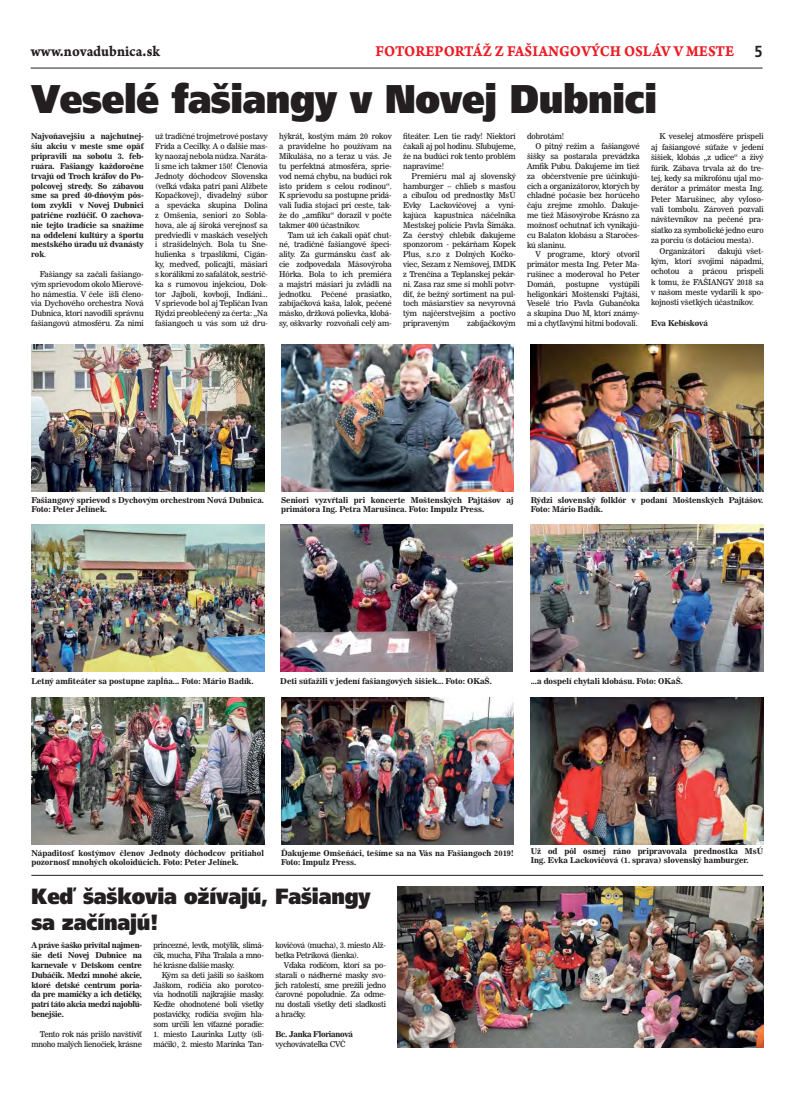
<style>
.page{position:relative;width:800px;height:1106px;background:#fff}
.page>*{position:absolute;margin:0;border:0;box-sizing:border-box;transform-origin:0 0}
.t1{font:900 40px "Frutiger CE";letter-spacing:-.01em;color:#231f20;scale:.9 1}
.t2{font:900 22px/26.4px "Frutiger CE";letter-spacing:-.01em;color:#231f20;scale:.9 1}
.t3{font:16px "Arno Pro Bold Caption";color:#ed1c24;scale:.9 1}
.t4{font:16px "Arno Pro Bold Caption";color:#231f20;scale:.9 1}
.t5{font:700 16px "Frutiger CE";color:#231f20;scale:.9 1}
.t6{font:8px/9.8px "News 706 AT Roman C";letter-spacing:-.01em;color:#231f20;text-align:justify}
.t7{font:8px/9.8px "News 706 AT Bold C";color:#231f20}
.t8{font:8px/9.9px "News 706 AT Roman C";letter-spacing:-.03em;color:#231f20}
.t9{font:8px "News 706 AT Bold C";letter-spacing:-.03em;color:#231f20}
.s1{font-family:"News 706 AT Roman C"}
</style>
<div class="page">
<hr style="left:31px;top:68px;width:731px;height:1px;background:#231f20">
<img style="left:31px;top:344px;width:233px;height:147px">
<img style="left:281px;top:344px;width:232px;height:147px">
<img style="left:530px;top:344px;width:233px;height:147px">
<img style="left:280px;top:524px;width:233px;height:147px">
<img style="left:31px;top:697px;width:233px;height:147px">
<img style="left:31px;top:524px;width:233px;height:147px">
<img style="left:530px;top:524px;width:233px;height:147px">
<img style="left:281px;top:697px;width:232px;height:147px">
<img style="left:530px;top:697px;width:233px;height:147px">
<img style="left:397px;top:887px;width:366px;height:160px">
<hr style="left:31px;top:875px;width:732px;height:1px;background:#231f20">
<h3 class="t4" style="left:31px;top:41px;width:145px">www.novadubnica.sk</h3>
<h3 class="t3" style="left:375px;top:41px;width:400px">FOTOREPORTÁŽ Z FAŠIANGOVÝCH OSLÁV V MESTE</h3>
<h3 class="t5" style="left:754px;top:44px;width:10px">5</h3>
<h1 class="t1" style="left:31px;top:79px;width:696px">Veselé fašiangy v Novej Dubnici</h1>
<p class="t7" style="left:31px;top:132px;width:114px;text-align:justify">Najvoňavejšiu a najchutnej&shy;šiu akciu v meste sme opäť pripravili na sobotu 3. feb&shy;ruára. Fašiangy každoročne trvajú od Troch kráľov do Po&shy;polcovej stredy. So zábavou sme sa pred 40-dňovým pôs&shy;tom zvykli v Novej Dubnici patrične rozlúčiť. O zachova&shy;nie tejto tradície sa snažíme na oddelení kultúry a športu mestského úradu už dvanásty rok<span class="s1">.</span></p>
<p class="t6" style="left:31px;top:270px;width:114px;text-indent:9px">Fašiangy sa začali fašiango&shy;vým sprievodom okolo Mierové&shy;ho námestia. V čele išli členo&shy;via Dychového orchestra Nová Dubnica, ktorí navodili správnu fašiangovú atmosféru. Za nimi</p>
<p class="t6" style="left:155px;top:132px;width:114px">už tradičné trojmetrové postavy Frída a Cecilky. A o ďalšie mas&shy;ky naozaj nebola núdza. Naráta&shy;li sme ich takmer 150! Členovia Jednoty dôchodcov Slovenska (veľká vďaka patrí pani Alžbete Kopačkovej), divadelný súbor a spevácka skupina Dolina z Omšenia, seniori zo Sobla&shy;hova, ale aj široká verejnosť sa predviedli v maskách veselých i strašidelných. Bola tu Sne&shy;hulienka s trpaslíkmi, Cigán&shy;ky, medveď, policajti, mäsiari s korálikmi zo safalátok, sestrič&shy;ka s rumovou injekciou, Dok&shy;tor Jajbolí, kovboji, Indiáni...<br>V sprievode bol aj Tepličan Ivan Rýdzi preoblečený za čerta: „Na fašiangoch u vás som už dru-</p>
<p class="t6" style="left:279px;top:132px;width:114px">hýkrát, kostým mám 20 rokov a pravidelne ho používam na Mikuláša, no a teraz u vás. Je tu perfektná atmosféra, sprie&shy;vod nemá chybu, na budúci rok isto prídem s celou rodinou“.<br>K sprievodu sa postupne pridá&shy;vali ľudia stojaci pri ceste, tak&shy;že do „amfíku“ dorazil v počte takmer 400 účastníkov.</p>
<p class="t6" style="left:279px;top:230px;width:114px;text-indent:9px">Tam už ich čakali opäť chut&shy;né, tradičné fašiangové špeci&shy;ality. Za gurmánsku časť ak&shy;cie zodpovedala Mäsovýroba Hôrka. Bola to ich premiéra a majstri mäsiari ju zvládli na jednotku. Pečené prasiatko, zabíjačková kaša, lalok, pečené mäsko, držková polievka, klobá&shy;sy, oškvarky rozvoňali celý am-</p>
<p class="t6" style="left:403px;top:132px;width:114px">fiteáter. Len tie rady! Niektorí čakali aj pol hodinu. Sľubujeme, že na budúci rok tento problém napravíme!</p>
<p class="t6" style="left:403px;top:171px;width:114px;text-indent:9px">Premiéru mal aj slovenský hamburger – chlieb s masťou a cibuľou od prednostky MsÚ Evky Lackovičovej a vyni&shy;kajúca kapustnica náčelníka Mestskej polície Pavla Šimáka.<br>Za čerstvý chlebík ďakujeme sponzorom - pekárňam Kopek Plus, s.r.o z Dolných Kočko&shy;viec, Sezam z Nemšovej, IMDK z Trenčína a Teplanskej pekár&shy;ni. Zasa raz sme si mohli potvr&shy;diť, že bežný sortiment na pul&shy;toch mäsiarstiev sa nevyrovná tým najčerstvejším a poctivo pripraveným</p>
<p class="t6" style="left:467px;top:319px;width:50px">zabíjačkovým</p>
<p class="t6" style="left:527px;top:132px;width:39px">dobrotám!</p>
<p class="t6" style="left:535px;top:142px;width:106px">O pitný režim a fašiangové</p>
<p class="t6" style="left:527px;top:152px;width:114px">šišky sa postarala prevádzka</p>
<p class="t6" style="left:527px;top:161px;width:114px">Amfik Pubu. Ďakujeme im tiež</p>
<p class="t6" style="left:527px;top:171px;width:114px">za občerstvenie pre účinkujú-</p>
<p class="t6" style="left:527px;top:181px;width:114px">cich a organizátorov, ktorých by</p>
<p class="t6" style="left:527px;top:191px;width:114px">chladné počasie bez horúceho</p>
<p class="t6" style="left:527px;top:201px;width:114px">čaju zrejme zmohlo. Ďakuje-</p>
<p class="t6" style="left:527px;top:211px;width:114px">me tiež Mäsovýrobe Krásno za</p>
<p class="t6" style="left:527px;top:220px;width:114px">možnosť ochutnať ich vynikajú-</p>
<p class="t6" style="left:527px;top:230px;width:114px">cu Balaton klobásu a Staročes-</p>
<p class="t6" style="left:527px;top:240px;width:40px">kú slaninu.</p>
<p class="t6" style="left:535px;top:250px;width:106px">V programe, ktorý otvoril</p>
<p class="t6" style="left:527px;top:260px;width:114px">primátor mesta Ing. Peter Ma-</p>
<p class="t6" style="left:527px;top:270px;width:114px">rušinec a moderoval ho Peter</p>
<p class="t6" style="left:527px;top:279px;width:30px">Domáň,</p>
<p class="t6" style="left:566px;top:279px;width:35px">postupne</p>
<p class="t6" style="left:527px;top:279px;width:114px;text-indent:82px">vystúpili heligonkári Moštenskí Pajtáši, Veselé trio Pavla Gubančoka a skupina Duo M, ktorí známy&shy;mi a chytľavými hitmi bodovali.</p>
<p class="t6" style="left:659px;top:132px;width:106px">K veselej atmosfére prispeli</p>
<p class="t6" style="left:651px;top:142px;width:114px">aj fašiangové súťaže v jedení</p>
<p class="t6" style="left:651px;top:153px;width:114px">šišiek, klobás „z udice“ a živý</p>
<p class="t6" style="left:651px;top:163px;width:114px">fúrik. Zábava trvala až do tre-</p>
<p class="t6" style="left:651px;top:174px;width:114px">tej, kedy sa mikrofónu ujal mo-</p>
<p class="t6" style="left:651px;top:184px;width:114px">derátor a primátor mesta Ing.</p>
<p class="t6" style="left:651px;top:194px;width:114px">Peter Marušinec, aby vyloso-</p>
<p class="t6" style="left:651px;top:205px;width:114px">vali tombolu. Zároveň pozvali</p>
<p class="t6" style="left:651px;top:215px;width:114px">návštevníkov na pečené pra-</p>
<p class="t6" style="left:651px;top:225px;width:114px">siatko za symbolické jedno euro</p>
<p class="t6" style="left:651px;top:236px;width:104px">za porciu (s dotáciou mesta).</p>
<p class="t6" style="left:659px;top:246px;width:47px">Organizátori</p>
<p class="t6" style="left:651px;top:246px;width:114px;line-height:10.4px;text-indent:67px">ďakujú všet&shy;kým, ktorí svojimi nápadmi, ochotou a prácou prispeli k tomu, že FAŠIANGY 2018 sa v našom meste vydarili k spo&shy;kojnosti všetkých účastníkov.</p>
<p class="t7" style="left:651px;top:319px;width:58px">Eva Kebísková</p>
<p class="t7" style="left:31px;top:496px;width:234px;line-height:9px">Fašiangový sprievod s Dychovým orchestrom Nová Dubnica.<br>Foto: Peter Jelínek.</p>
<p class="t7" style="left:281px;top:496px;width:234px;line-height:9px">Seniori vyzvŕtali pri koncerte Moštenských Pajtášov aj primátora Ing. Petra Marušinca. Foto: Impulz Press.</p>
<p class="t7" style="left:530px;top:496px;width:234px;line-height:9px">Rýdzi slovenský folklór v podaní Moštenských Pajtášov.<br>Foto: Mário Badík.</p>
<p class="t7" style="left:31px;top:676px;width:223px">Letný amfiteáter sa postupne zapĺňa... Foto: Mário Badík.</p>
<p class="t7" style="left:530px;top:676px;width:154px">...a dospelí chytali klobásu. Foto: OKaŠ.</p>
<p class="t7" style="left:280px;top:676px;width:213px">Deti súťažili v jedení fašiangových šišiek... Foto: OKaŠ.</p>
<p class="t7" style="left:31px;top:849px;width:234px;line-height:9px">Nápaditosť kostýmov členov Jednoty dôchodcov pritiahol pozornosť mnohých okoloidúcich. Foto: Peter Jelínek.</p>
<p class="t7" style="left:530px;top:847px;width:234px;line-height:9px">Už od pôl osmej ráno pripravovala prednostka MsÚ<br>Ing. Evka Lackovičová (1. sprava) slovenský hamburger.</p>
<p class="t7" style="left:281px;top:849px;width:234px;line-height:9px">Ďakujeme Omšeňáci, tešíme sa na Vás na Fašiangoch 2019!<br>Foto: Impulz Press.</p>
<h2 class="t2" style="left:31px;top:883px;width:378px">Keď šaškovia ožívajú, Fašiangy sa začínajú!</h2>
<p class="t7" style="left:31px;top:940px;width:112px;text-align:justify">A práve šaško privítal najmen&shy;šie deti Novej Dubnice na karnevale v Detskom centre Dubáčik. Medzi mnohé akcie, ktoré detské centrum poria&shy;da pre mamičky a ich detičky, patrí táto akcia medzi najobľú&shy;benejšie.</p>
<p class="t8" style="left:31px;top:1029px;width:112px;text-align:right">Tento rok nás prišlo navštíviť mnoho malých lienočiek, krásne</p>
<p class="t6" style="left:153px;top:940px;width:112px">princezné, levík, motýlik, slimá&shy;čik, mucha, Fíha Tralala a mno&shy;hé krásne ďalšie masky.</p>
<p class="t6" style="left:153px;top:970px;width:112px;text-indent:9px">Kým sa deti jašili so šaškom Jaškom, rodičia ako porotco&shy;via hodnotili najkrajšie masky.<br>Keďže ohodnotené boli všetky postavičky, rodičia svojim hla&shy;som určili len víťazné poradie:</p>
<p class="t8" style="left:153px;top:1029px;width:112px">1. miesto Laurinka Lutty (sli&shy;máčik), 2. miesto Marínka Tan-</p>
<p class="t8" style="left:275px;top:940px;width:112px">kovičová (mucha), 3. miesto Alž&shy;betka Petríková (lienka).</p>
<p class="t6" style="left:275px;top:960px;width:112px;text-indent:9px">Vďaka rodičom, ktorí sa po&shy;starali o nádherné masky svo&shy;jich ratolestí, sme prežili jedno čarovné popoludnie. Za odme&shy;nu dostali všetky deti sladkosti a hračky.</p>
<p class="t9" style="left:275px;top:1030px;width:79px">Bc. Janka Florianová</p>
<p class="t8" style="left:275px;top:1039px;width:72px">vychovávateľka CVČ</p>
</div>
